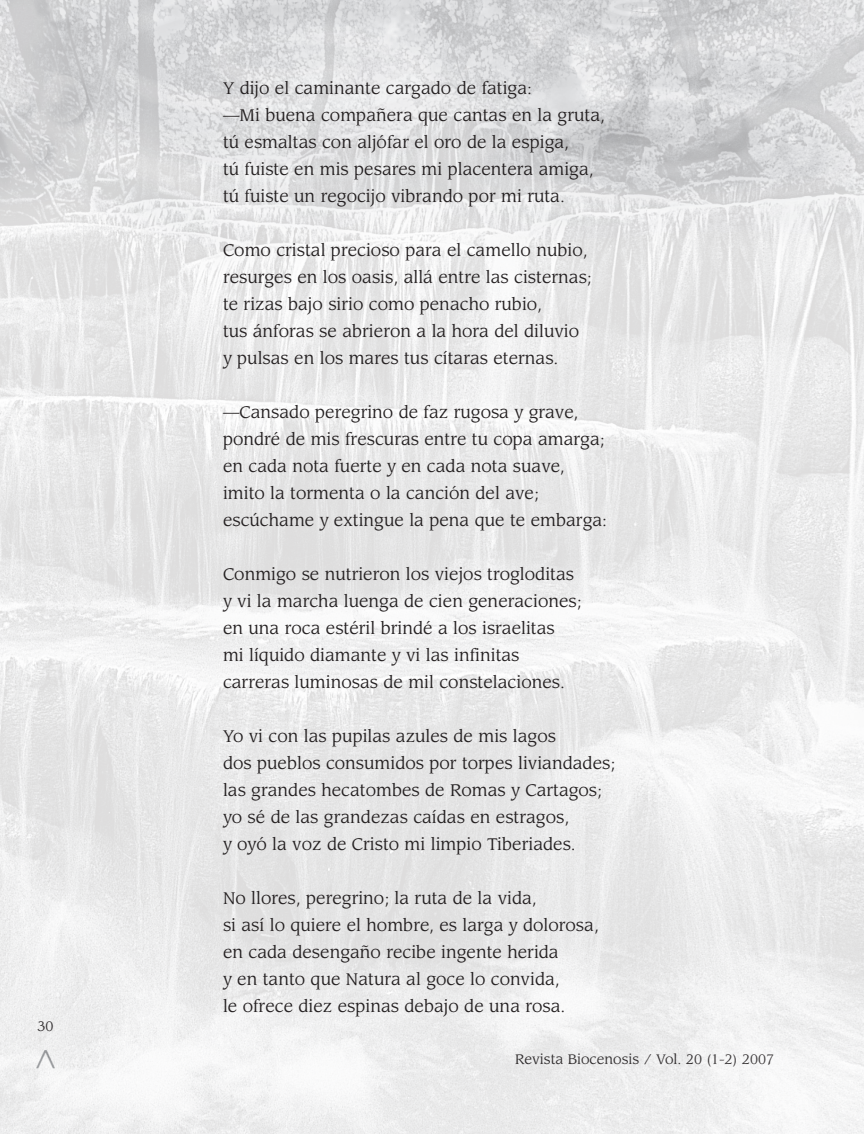
<style>
.page{position:relative;width:864px;height:1134px;background:#fff}
.page>*{position:absolute;margin:0;border:0;box-sizing:border-box;transform-origin:0 0}
.t1{font:36px "Leawood Std";color:#939598}
.t2{font:16.5px/27px "Leawood Std";color:#231f20}
.t3{font:13.5px "Leawood Std";color:#231f20}
</style>
<div class="page">
<img style="left:0;top:0;width:864px;height:1134px">
<p class="t3" style="left:38px;top:1019px;width:17px">30</p>
<h1 class="t1" style="left:21px;top:1070px;width:23px;rotate:-90deg">&gt;</h1>
<p class="t2" style="left:223px;top:75px;width:384px">Y dijo el caminante cargado de fatiga:<br>—Mi buena compañera que cantas en la gruta, tú esmaltas con aljófar el oro de la espiga,<br>tú fuiste en mis pesares mi placentera amiga, tú fuiste un regocijo vibrando por mi ruta.</p>
<p class="t2" style="left:223px;top:237px;width:370px">Como cristal precioso para el camello nubio, resurges en los oasis, allá entre las cisternas; te rizas bajo sirio como penacho rubio,<br>tus ánforas se abrieron a la hora del diluvio y pulsas en los mares tus cítaras eternas.</p>
<p class="t2" style="left:223px;top:399px;width:386px">—Cansado peregrino de faz rugosa y grave, pondré de mis frescuras entre tu copa amarga; en cada nota fuerte y en cada nota suave, imito la tormenta o la canción del ave; escúchame y extingue la pena que te embarga:</p>
<p class="t2" style="left:223px;top:561px;width:360px">Conmigo se nutrieron los viejos trogloditas y vi la marcha luenga de cien generaciones; en una roca estéril brindé a los israelitas<br>mi líquido diamante y vi las infinitas carreras luminosas de mil constelaciones.</p>
<p class="t2" style="left:223px;top:723px;width:394px">Yo vi con las pupilas azules de mis lagos<br>dos pueblos consumidos por torpes liviandades; las grandes hecatombes de Romas y Cartagos; yo sé de las grandezas caídas en estragos,<br>y oyó la voz de Cristo mi limpio Tiberiades.</p>
<p class="t2" style="left:223px;top:885px;width:377px">No llores, peregrino; la ruta de la vida,<br>si así lo quiere el hombre, es larga y dolorosa, en cada desengaño recibe ingente herida<br>y en tanto que Natura al goce lo convida,<br>le ofrece diez espinas debajo de una rosa.</p>
<p class="t3" style="left:515px;top:1051px;width:260px">Revista Biocenosis / Vol. 20 (1-2) 2007</p>
</div>
